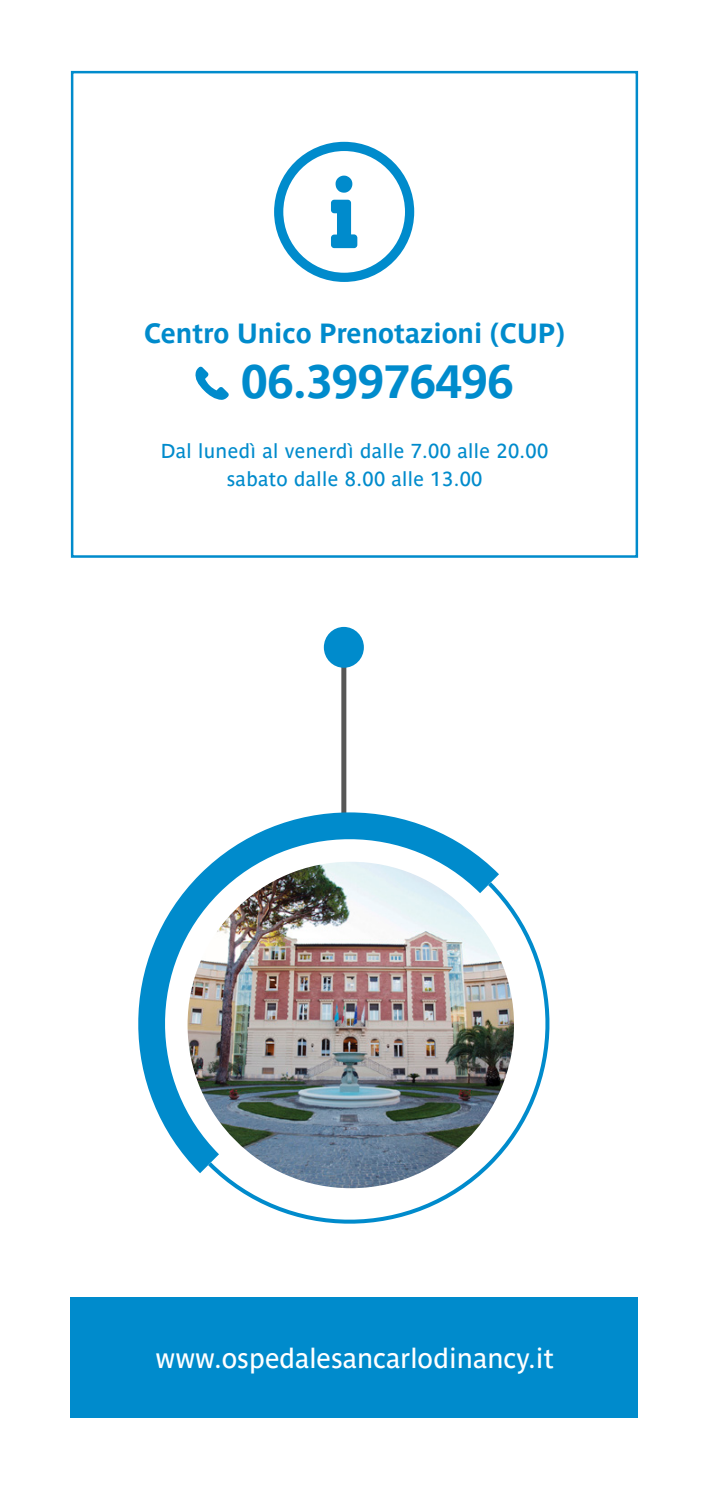
<style>
.page{position:relative;width:709px;height:1489px;background:#fff}
.page>*{position:absolute;margin:0;border:0;box-sizing:border-box;transform-origin:0 0}
.t1{font:700 46.25px "Parisine Ptf";color:#008bcc}
.t2{font:27.5px "Parisine Ptf";color:#fff}
.t3{font:700 27.5px "Parisine Ptf";color:#008bcc}
.t4{font:20px "Parisine Ptf";letter-spacing:.02em;color:#008bcc}
</style>
<div class="page">
<div style="left:71px;top:1297px;width:567px;height:120px;background:#008bcc"></div>
<div style="left:71px;top:71px;width:567px;height:486px;border:2px solid #008bcc"></div>
<div style="left:341px;top:666px;width:5px;height:147px;background:#575756"></div>
<div style="left:324px;top:627px;width:40px;height:40px;background:#008bcc;border-radius:50%"></div>
<svg style="left:138px;top:812px;width:361px;height:361px"></svg>
<svg style="left:208px;top:882px;width:342px;height:342px"></svg>
<img style="left:187px;top:861px;width:327px;height:327px;border-radius:163px">
<svg style="left:195px;top:366px;width:34px;height:34px"></svg>
<svg style="left:274px;top:142px;width:140px;height:140px"></svg>
<p class="t3" style="left:144px;top:312px;width:422px">Centro Unico Prenotazioni (CUP)</p>
<p class="t1" style="left:242px;top:347px;width:273px">06.39976496</p>
<p class="t4" style="left:161px;top:436px;width:389px">Dal lunedì al venerdì dalle 7.00 alle 20.00</p>
<p class="t4" style="left:227px;top:463px;width:257px">sabato dalle 8.00 alle 13.00</p>
<p class="t2" style="left:156px;top:1337px;width:399px">www.ospedalesancarlodinancy.it</p>
</div>
